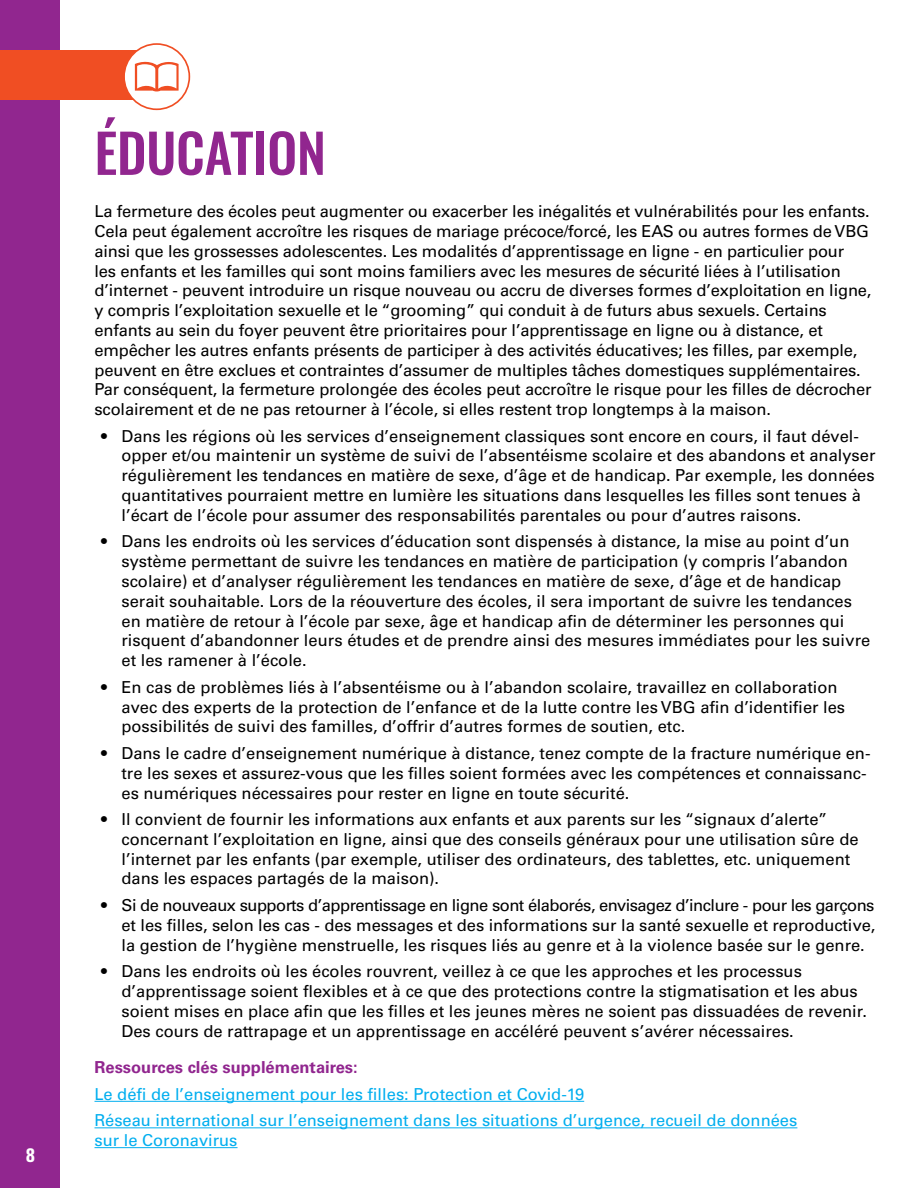
<style>
.page{position:relative;width:918px;height:1188px;background:#fff}
.page>*{position:absolute;margin:0;border:0;box-sizing:border-box;transform-origin:0 0}
.t1{font:500 53.4px "Oswald";letter-spacing:-.005em;color:#91268f}
.t2{font:700 condensed 19.5px "Univers LT Std";color:#fff}
.t3{font:16.5px/19.8px "Univers LT Std";color:#000}
.t4{font:16.5px/26.5px "Univers LT Std";color:#00aeef}
.t5{font:700 16.5px "Univers LT Std";color:#91268f}
</style>
<div class="page">
<div style="left:0;top:0;width:60px;height:1188px;background:#91268f"></div>
<hr style="left:94px;top:1101px;width:490px;height:1px;background:#00aeef">
<hr style="left:94px;top:1127px;width:703px;height:1px;background:#00aeef">
<hr style="left:94px;top:1147px;width:144px;height:1px;background:#00aeef">
<div style="left:0;top:50px;width:163px;height:49px;background:#f04e23"></div>
<div style="left:124px;top:44px;width:65px;height:65px;background:#fff;border-radius:50%"></div>
<div style="left:123px;top:43px;width:67px;height:67px;border:2px solid #f04e23;border-radius:50%"></div>
<svg style="left:135px;top:61px;width:44px;height:30px"></svg>
<p class="t2" style="left:26px;top:1143px;width:10px">8</p>
<h1 class="t1" style="left:94px;top:116px;width:233px">ÉDUCATION</h1>
<p class="t3" style="left:94px;top:201px;width:779px">La fermeture des écoles peut augmenter ou exacerber les inégalités et vulnérabilités pour les enfants.<br>Cela peut également accroître les risques de mariage précoce/forcé, les EAS ou autres formes de VBG ainsi que les grossesses adolescentes. Les modalités d’apprentissage en ligne - en particulier pour<br>les enfants et les familles qui sont moins familiers avec les mesures de sécurité liées à l’utilisation d’internet - peuvent introduire un risque nouveau ou accru de diverses formes d’exploitation en ligne, y compris l’exploitation sexuelle et le “grooming” qui conduit à de futurs abus sexuels. Certains enfants au sein du foyer peuvent être prioritaires pour l’apprentissage en ligne ou à distance, et empêcher les autres enfants présents de participer à des activités éducatives; les filles, par exemple, peuvent en être exclues et contraintes d’assumer de multiples tâches domestiques supplémentaires.<br>Par conséquent, la fermeture prolongée des écoles peut accroître le risque pour les filles de décrocher scolairement et de ne pas retourner à l’école, si elles restent trop longtemps à la maison.</p>
<p class="t3" style="left:121px;top:426px;width:756px;text-indent:-20px">• Dans les régions où les services d’enseignement classiques sont encore en cours, il faut dével&shy;opper et/ou maintenir un système de suivi de l’absentéisme scolaire et des abandons et analyser régulièrement les tendances en matière de sexe, d’âge et de handicap. Par exemple, les données quantitatives pourraient mettre en lumière les situations dans lesquelles les filles sont tenues à l’écart de l’école pour assumer des responsabilités parentales ou pour d’autres raisons.</p>
<p class="t3" style="left:121px;top:532px;width:750px;text-indent:-20px">• Dans les endroits où les services d’éducation sont dispensés à distance, la mise au point d’un système permettant de suivre les tendances en matière de participation (y compris l’abandon scolaire) et d’analyser régulièrement les tendances en matière de sexe, d’âge et de handicap serait souhaitable. Lors de la réouverture des écoles, il sera important de suivre les tendances en matière de retour à l’école par sexe, âge et handicap afin de déterminer les personnes qui risquent d’abandonner leurs études et de prendre ainsi des mesures immédiates pour les suivre et les ramener à l’école.</p>
<p class="t3" style="left:121px;top:677px;width:725px;text-indent:-20px">• En cas de problèmes liés à l’absentéisme ou à l’abandon scolaire, travaillez en collaboration avec des experts de la protection de l’enfance et de la lutte contre les VBG afin d’identifier les possibilités de suivi des familles, d’offrir d’autres formes de soutien, etc.</p>
<p class="t3" style="left:121px;top:743px;width:751px;text-indent:-20px">• Dans le cadre d’enseignement numérique à distance, tenez compte de la fracture numérique en&shy;tre les sexes et assurez-vous que les filles soient formées avec les compétences et connaissanc&shy;es numériques nécessaires pour rester en ligne en toute sécurité.</p>
<p class="t3" style="left:121px;top:809px;width:739px;text-indent:-20px">• Il convient de fournir les informations aux enfants et aux parents sur les “signaux d’alerte” concernant l’exploitation en ligne, ainsi que des conseils généraux pour une utilisation sûre de l’internet par les enfants (par exemple, utiliser des ordinateurs, des tablettes, etc. uniquement dans les espaces partagés de la maison).</p>
<p class="t3" style="left:121px;top:895px;width:756px;text-align:justify;text-indent:-20px">• Si de nouveaux supports d’apprentissage en ligne sont élaborés, envisagez d’inclure - pour les garçons et les filles, selon les cas - des messages et des informations sur la santé sexuelle et reproductive, la gestion de l’hygiène menstruelle, les risques liés au genre et à la violence basée sur le genre.</p>
<p class="t3" style="left:121px;top:962px;width:747px;text-indent:-20px">• Dans les endroits où les écoles rouvrent, veillez à ce que les approches et les processus d’apprentissage soient flexibles et à ce que des protections contre la stigmatisation et les abus soient mises en place afin que les filles et les jeunes mères ne soient pas dissuadées de revenir.<br>Des cours de rattrapage et un apprentissage en accéléré peuvent s’avérer nécessaires.</p>
<p class="t5" style="left:94px;top:1058px;width:265px">Ressources clés supplémentaires:</p>
<p class="t4" style="left:94px;top:1081px;width:704px">Le défi de l’enseignement pour les filles: Protection et Covid-19<br>Réseau international sur l’enseignement dans les situations d’urgence, recueil de données</p>
<p class="t4" style="left:94px;top:1127px;width:145px">sur le Coronavirus</p>
</div>
